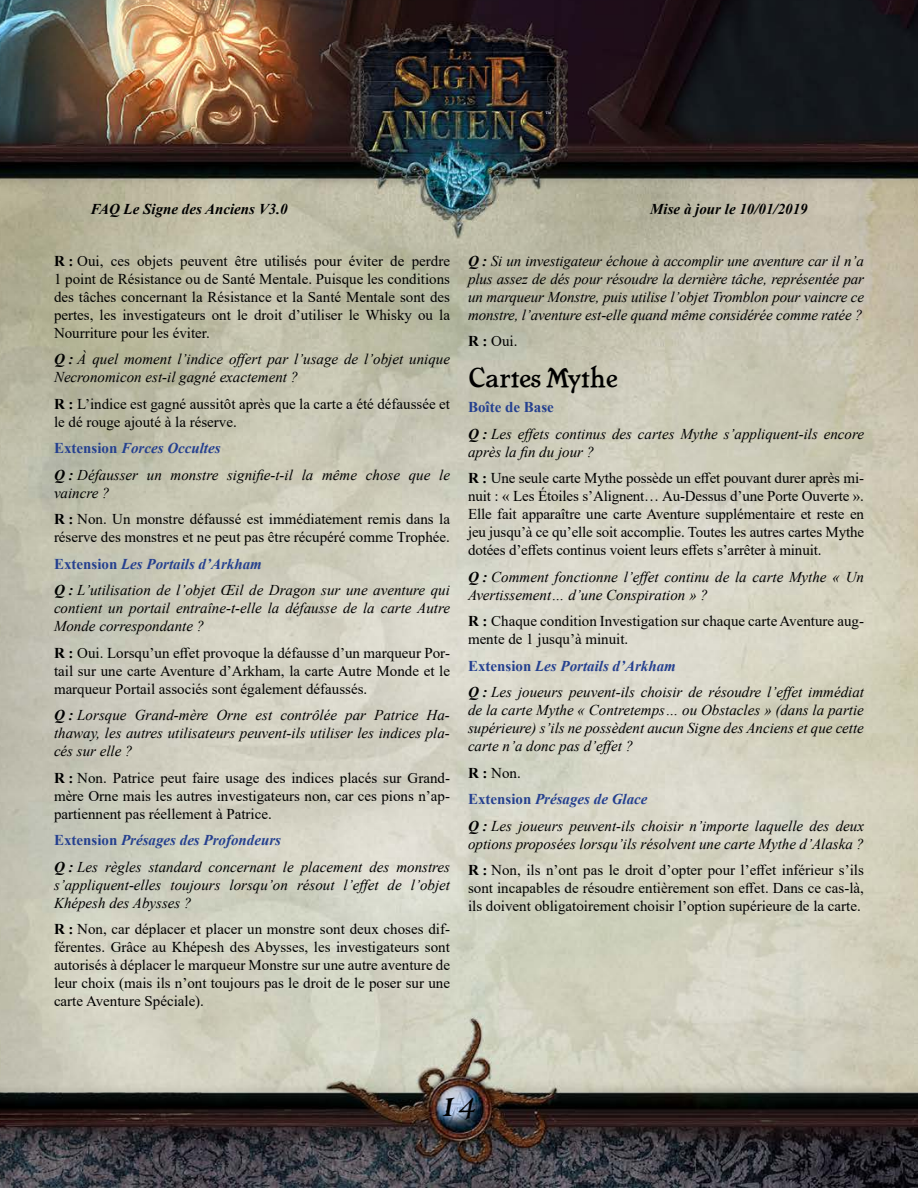
<style>
.page{position:relative;width:918px;height:1188px;background:#fff}
.page>*{position:absolute;margin:0;border:0;box-sizing:border-box;transform-origin:0 0}
.t1{font:italic 500 34.5px "Ringbearer";color:#000}
.t2{font:27px "Cheboygan";color:#000}
.t3{font:15px/18px "Times New Roman";color:#000}
.t4{font:italic 15px/18px "Times New Roman";color:#000}
.t5{font:italic 700 15px "Times New Roman";color:#000}
.t6{font:3px "Dominican";color:#fff}
.s1{font-weight:700}
.s2{font-weight:700;font-style:normal;color:#25408f}
.s3{font-weight:700;color:#25408f}
.s4{font-style:italic}
.s5{font-weight:700;font-style:italic;color:#25408f}
.s6{font-weight:700;font-style:italic}
.s7{font-weight:700;font-style:normal}
.s8{font-style:normal}
</style>
<div class="page">
<img style="left:0;top:0;width:918px;height:1188px">
<p class="t6" style="left:546px;top:111px;width:7px">TM</p>
<p class="t5" style="left:90px;top:199px;width:199px">FAQ Le Signe des Anciens V3.0</p>
<p class="t5" style="left:650px;top:199px;width:159px">Mise à jour le 10/01/2019</p>
<p class="t3" style="left:54px;top:251px;width:398px;text-align:justify"><span class="s1">R :</span> Oui, ces objets peuvent être utilisés pour éviter de perdre 1 point de Résistance ou de Santé Mentale. Puisque les conditions des tâches concernant la Résistance et la Santé Mentale sont des pertes, les investigateurs ont le droit d’utiliser le Whisky ou la Nourriture pour les éviter.</p>
<p class="t4" style="left:54px;top:350px;width:398px"><span class="s1">Q :</span> À quel moment l’indice offert par l’usage de l’objet unique<br>Necronomicon est-il gagné exactement ?</p>
<p class="t3" style="left:54px;top:394px;width:398px"><span class="s1">R :</span> L’indice est gagné aussitôt après que la carte a été défaussée et le dé rouge ajouté à la réserve.</p>
<p class="t4" style="left:54px;top:434px;width:398px;line-height:26.5px"><span class="s2">Extension</span> <span class="s3">Forces Occultes<br></span><span class="s1">Q :</span> Défausser un monstre signifie-t-il la même chose que le</p>
<p class="t3" style="left:54px;top:479px;width:398px;line-height:26.5px"><span class="s4">vaincre ?<br></span><span class="s1">R :</span> Non. Un monstre défaussé est immédiatement remis dans la</p>
<p class="t3" style="left:54px;top:523px;width:398px;line-height:26.5px">réserve des monstres et ne peut pas être récupéré comme Trophée.<br><span class="s3">Extension</span> <span class="s5">Les Portails d’Arkham<br></span><span class="s6">Q :</span> <span class="s4">L’utilisation de l’objet Œil de Dragon sur une aventure qui</span></p>
<p class="t4" style="left:54px;top:599px;width:398px">contient un portail entraîne-t-elle la défausse de la carte Autre<br>Monde correspondante ?</p>
<p class="t3" style="left:54px;top:643px;width:398px;text-align:justify"><span class="s1">R :</span> Oui. Lorsqu’un effet provoque la défausse d’un marqueur Por&shy;tail sur une carte Aventure d’Arkham, la carte Autre Monde et le marqueur Portail associés sont également défaussés.</p>
<p class="t4" style="left:54px;top:706px;width:397px;text-align:justify"><span class="s1">Q :</span> Lorsque Grand-mère Orne est contrôlée par Patrice Ha&shy;thaway, les autres utilisateurs peuvent-ils utiliser les indices pla&shy;cés sur elle ?</p>
<p class="t3" style="left:54px;top:768px;width:398px;text-align:justify"><span class="s1">R :</span> Non. Patrice peut faire usage des indices placés sur Grand&shy;mère Orne mais les autres investigateurs non, car ces pions n’ap&shy;partiennent pas réellement à Patrice.</p>
<p class="t4" style="left:54px;top:826px;width:397px;line-height:26.5px"><span class="s2">Extension</span> <span class="s3">Présages des Profondeurs<br></span><span class="s1">Q :</span> Les règles standard concernant le placement des monstres</p>
<p class="t4" style="left:54px;top:875px;width:398px">s’appliquent-elles toujours lorsqu’on résout l’effet de l’objet<br>Khépesh des Abysses ?</p>
<p class="t3" style="left:54px;top:920px;width:398px;text-align:justify"><span class="s1">R :</span> Non, car déplacer et placer un monstre sont deux choses dif&shy;férentes. Grâce au Khépesh des Abysses, les investigateurs sont autorisés à déplacer le marqueur Monstre sur une autre aventure de leur choix (mais ils n’ont toujours pas le droit de le poser sur une carte Aventure Spéciale).</p>
<p class="t4" style="left:468px;top:251px;width:398px;text-align:justify"><span class="s1">Q :</span> Si un investigateur échoue à accomplir une aventure car il n’a plus assez de dés pour résoudre la dernière tâche, représentée par un marqueur Monstre, puis utilise l’objet Tromblon pour vaincre ce monstre, l’aventure est-elle quand même considérée comme ratée ?</p>
<p class="t3" style="left:468px;top:332px;width:51px"><span class="s1">R :</span> Oui.</p>
<h2 class="t2" style="left:468px;top:361px;width:151px">Cartes Mythe</h2>
<p class="t4" style="left:468px;top:394px;width:397px;line-height:26.5px"><span class="s2">Boîte de Base<br></span><span class="s1">Q :</span> Les effets continus des cartes Mythe s’appliquent-ils encore</p>
<p class="t3" style="left:468px;top:438px;width:398px;line-height:26.5px"><span class="s4">après la fin du jour ?<br></span><span class="s1">R :</span> Une seule carte Mythe possède un effet pouvant durer après mi-</p>
<p class="t3" style="left:468px;top:487px;width:398px;text-align:justify">nuit : « Les Étoiles s’Alignent… Au-Dessus d’une Porte Ouverte ».<br>Elle fait apparaître une carte Aventure supplémentaire et reste en jeu jusqu’à ce qu’elle soit accomplie. Toutes les autres cartes Mythe dotées d’effets continus voient leurs effets s’arrêter à minuit.</p>
<p class="t4" style="left:468px;top:568px;width:397px"><span class="s1">Q :</span> Comment fonctionne l’effet continu de la carte Mythe « Un<br>Avertissement… d’une Conspiration » ?</p>
<p class="t3" style="left:468px;top:612px;width:397px"><span class="s1">R :</span> Chaque condition Investigation sur chaque carte Aventure aug&shy;mente de 1 jusqu’à minuit.</p>
<p class="t4" style="left:468px;top:652px;width:398px;line-height:26.5px"><span class="s2">Extension</span> <span class="s3">Les Portails d’Arkham<br></span><span class="s1">Q :</span> Les joueurs peuvent-ils choisir de résoudre l’effet immédiat</p>
<p class="t4" style="left:468px;top:701px;width:397px;text-align:justify">de la carte Mythe « Contretemps… ou Obstacles » (dans la partie supérieure) s’ils ne possèdent aucun Signe des Anciens et que cette carte n’a donc pas d’effet ?</p>
<p class="t4" style="left:468px;top:759px;width:398px;line-height:26.5px"><span class="s7">R :</span> <span class="s8">Non.<br></span><span class="s2">Extension</span> <span class="s3">Présages de Glace<br></span><span class="s1">Q :</span> Les joueurs peuvent-ils choisir n’importe laquelle des deux</p>
<p class="t4" style="left:468px;top:830px;width:397px;line-height:26.5px">options proposées lorsqu’ils résolvent une carte Mythe d’Alaska ?<br><span class="s7">R :</span> <span class="s8">Non, ils n’ont pas le droit d’opter pour l’effet inférieur s’ils</span></p>
<p class="t3" style="left:468px;top:879px;width:398px">sont incapables de résoudre entièrement son effet. Dans ce cas-là, ils doivent obligatoirement choisir l’option supérieure de la carte.</p>
<h1 class="t1" style="left:439px;top:1080px;width:47px">14</h1>
</div>
